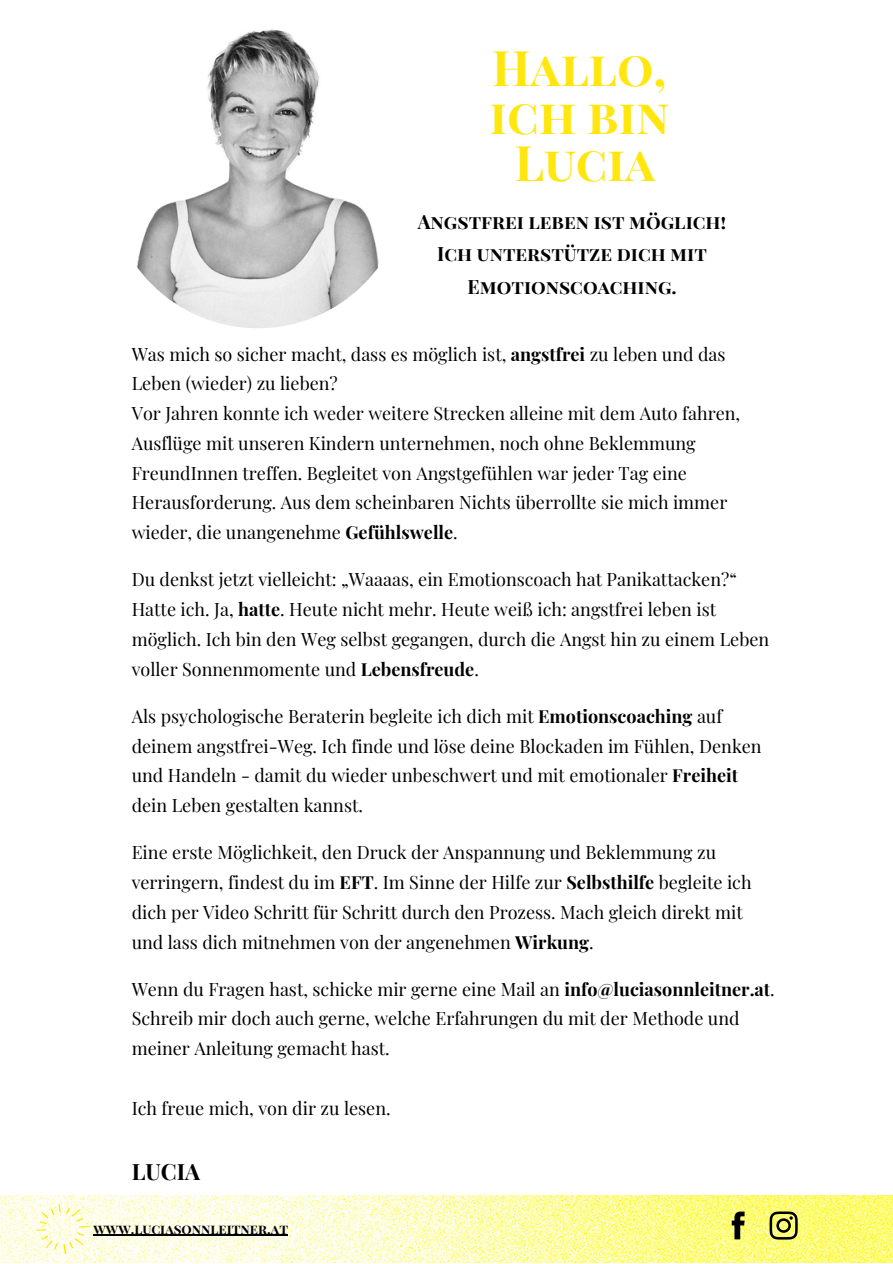
<style>
.page{position:relative;width:893px;height:1264px;background:#fff}
.page>*{position:absolute;margin:0;border:0;box-sizing:border-box;transform-origin:0 0}
.t1{font:700 48px/47.2px "Playfair Display SC";color:#ffe60d;text-align:center}
.t2{font:700 22.5px "Playfair Display";color:#000}
.t3{font:700 19.35px/32.5px "Playfair Display SC";color:#000;text-align:center}
.t4{font:18px/29.7px "Playfair Display";color:#000}
.t5{font:700 13.5px "Playfair Display SC";color:#000}
.s1{font-weight:700}
</style>
<div class="page">
<img style="left:108px;top:29px;width:299px;height:299px;border-radius:50%">
<img style="left:0;top:1195px;width:892px;height:67px">
<svg style="left:731px;top:1211px;width:13px;height:28px"></svg>
<svg style="left:769px;top:1211px;width:28px;height:28px"></svg>
<img style="left:37px;top:1204px;width:52px;height:49px">
<hr style="left:93px;top:1234px;width:195px;height:1px;background:#000">
<h1 class="t1" style="left:489px;top:43px;width:181px">Hallo, ich bin<br>Lucia</h1>
<p class="t3" style="left:418px;top:204px;width:310px">Angstfrei leben ist möglich!<br>Ich unterstütze dich mit<br>Emotionscoaching.</p>
<p class="t4" style="left:132px;top:338px;width:610px">Was mich so sicher macht, dass es möglich ist, <span class="s1">angstfrei</span> zu leben und das Leben (wieder) zu lieben?<br>Vor Jahren konnte ich weder weitere Strecken alleine mit dem Auto fahren, Ausflüge mit unseren Kindern unternehmen, noch ohne Beklemmung FreundInnen treffen. Begleitet von Angstgefühlen war jeder Tag eine Herausforderung. Aus dem scheinbaren Nichts überrollte sie mich immer wieder, die unangenehme <span class="s1">Gefühlswelle</span>.</p>
<p class="t4" style="left:132px;top:564px;width:639px">Du denkst jetzt vielleicht: „Waaaas, ein Emotionscoach hat Panikattacken?“ Hatte ich. Ja, <span class="s1">hatte</span>. Heute nicht mehr. Heute weiß ich: angstfrei leben ist möglich. Ich bin den Weg selbst gegangen, durch die Angst hin zu einem Leben voller Sonnenmomente und <span class="s1">Lebensfreude</span>.</p>
<p class="t4" style="left:132px;top:700px;width:631px">Als psychologische Beraterin begleite ich dich mit <span class="s1">Emotionscoaching</span> auf deinem angstfrei-Weg. Ich finde und löse deine Blockaden im Fühlen, Denken und Handeln - damit du wieder unbeschwert und mit emotionaler <span class="s1">Freiheit </span>dein Leben gestalten kannst.</p>
<p class="t4" style="left:132px;top:837px;width:621px">Eine erste Möglichkeit, den Druck der Anspannung und Beklemmung zu verringern, findest du im <span class="s1">EFT</span>. Im Sinne der Hilfe zur <span class="s1">Selbsthilfe</span> begleite ich dich per Video Schritt für Schritt durch den Prozess. Mach gleich direkt mit und lass dich mitnehmen von der angenehmen <span class="s1">Wirkung</span>.</p>
<p class="t4" style="left:132px;top:973px;width:644px">Wenn du Fragen hast, schicke mir gerne eine Mail an <span class="s1">info@luciasonnleitner.at</span>.<br>Schreib mir doch auch gerne, welche Erfahrungen du mit der Methode und meiner Anleitung gemacht hast.</p>
<p class="t4" style="left:132px;top:1092px;width:260px">Ich freue mich, von dir zu lesen.</p>
<p class="t2" style="left:132px;top:1155px;width:70px">LUCIA</p>
<p class="t5" style="left:93px;top:1218px;width:196px">www.luciasonnleitner.at</p>
</div>
